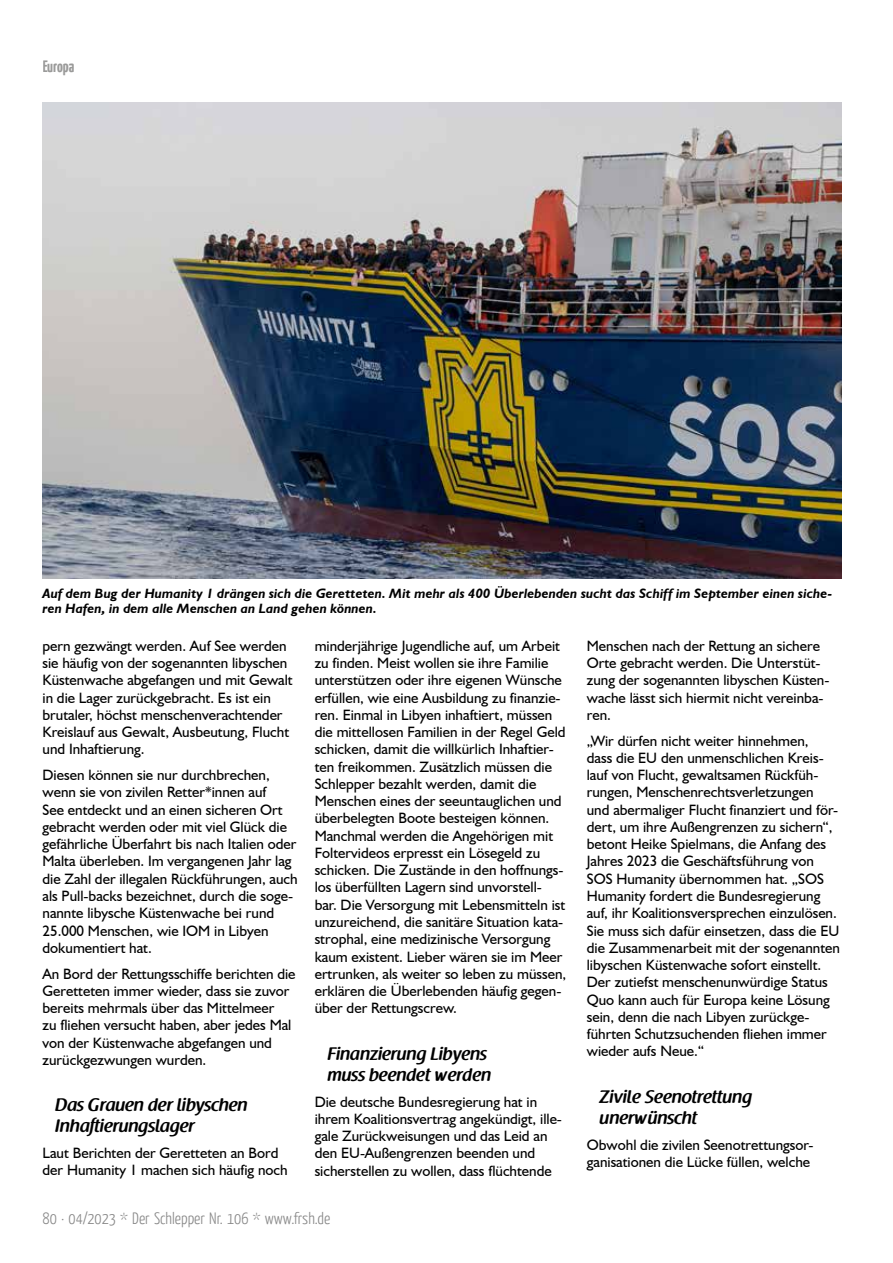
<style>
.page{position:relative;width:893px;height:1263px;background:#fff}
.page>*{position:absolute;margin:0;border:0;box-sizing:border-box;transform-origin:0 0}
.t1{font:600 18px/21px "Raspoutine";color:#000}
.t2{font:300 16.5px "Yanone Kaffeesatz";color:#878787}
.t3{font:700 16.5px "Yanone Kaffeesatz";letter-spacing:-.01em;color:#575756}
.t4{font:15px/17.2px "Humanist 521 BT";color:#000}
.t5{font:italic 700 13.5px/15px "Humanist 521 BT";letter-spacing:.01em;color:#000}
</style>
<div class="page">
<img style="left:43px;top:102px;width:799px;height:476px">
<p class="t3" style="left:43px;top:55px;width:33px">Europa</p>
<p class="t5" style="left:43px;top:586px;width:791px">Auf dem Bug der Humanity 1 drängen sich die Geretteten. Mit mehr als 400 Überlebenden sucht das Schiff im September einen siche&shy;ren Hafen, in dem alle Menschen an Land gehen können.</p>
<p class="t4" style="left:43px;top:637px;width:252px">pern gezwängt werden. Auf See werden sie häufig von der sogenannten libyschen Küstenwache abgefangen und mit Gewalt in die Lager zurückgebracht. Es ist ein brutaler, höchst menschenverachtender Kreislauf aus Gewalt, Ausbeutung, Flucht und Inhaftierung.</p>
<p class="t4" style="left:43px;top:766px;width:257px">Diesen können sie nur durchbrechen, wenn sie von zivilen Retter*innen auf<br>See entdeckt und an einen sicheren Ort gebracht werden oder mit viel Glück die gefährliche Überfahrt bis nach Italien oder Malta überleben. Im vergangenen Jahr lag die Zahl der illegalen Rückführungen, auch als Pull-backs bezeichnet, durch die soge&shy;nannte libysche Küstenwache bei rund 25.000 Menschen, wie IOM in Libyen dokumentiert hat.</p>
<p class="t4" style="left:43px;top:964px;width:255px">An Bord der Rettungsschiffe berichten die Geretteten immer wieder, dass sie zuvor bereits mehrmals über das Mittelmeer<br>zu fliehen versucht haben, aber jedes Mal von der Küstenwache abgefangen und zurückgezwungen wurden.</p>
<p class="t1" style="left:55px;top:1095px;width:194px">Das Grauen der libyschen<br>Inhaftierungslager</p>
<p class="t4" style="left:43px;top:1144px;width:247px">Laut Berichten der Geretteten an Bord der Humanity 1 machen sich häufig noch</p>
<p class="t4" style="left:315px;top:637px;width:253px">minderjährige Jugendliche auf, um Arbeit zu finden. Meist wollen sie ihre Familie unterstützen oder ihre eigenen Wünsche erfüllen, wie eine Ausbildung zu finanzie&shy;ren. Einmal in Libyen inhaftiert, müssen die mittellosen Familien in der Regel Geld schicken, damit die willkürlich Inhaftier&shy;ten freikommen. Zusätzlich müssen die Schlepper bezahlt werden, damit die Menschen eines der seeuntauglichen und überbelegten Boote besteigen können.<br>Manchmal werden die Angehörigen mit Foltervideos erpresst ein Lösegeld zu schicken. Die Zustände in den hoffnungs&shy;los überfüllten Lagern sind unvorstell&shy;bar. Die Versorgung mit Lebensmitteln ist unzureichend, die sanitäre Situation kata&shy;strophal, eine medizinische Versorgung kaum existent. Lieber wären sie im Meer ertrunken, als weiter so leben zu müssen, erklären die Überlebenden häufig gegen&shy;über der Rettungscrew.</p>
<p class="t1" style="left:327px;top:1043px;width:165px">Finanzierung Libyens muss beendet werden</p>
<p class="t4" style="left:315px;top:1092px;width:249px">Die deutsche Bundesregierung hat in ihrem Koalitionsvertrag angekündigt, ille&shy;gale Zurückweisungen und das Leid an den EU-Außengrenzen beenden und sicherstellen zu wollen, dass flüchtende</p>
<p class="t2" style="left:43px;top:1208px;width:289px">80 · 04/2023 * Der Schlepper Nr. 106 * www.frsh.de</p>
<p class="t4" style="left:587px;top:637px;width:244px">Menschen nach der Rettung an sichere<br>Orte gebracht werden. Die Unterstüt&shy;zung der sogenannten libyschen Küsten&shy;wache lässt sich hiermit nicht vereinba&shy;ren.</p>
<p class="t4" style="left:587px;top:732px;width:255px">„Wir dürfen nicht weiter hinnehmen,<br>dass die EU den unmenschlichen Kreis&shy;lauf von Flucht, gewaltsamen Rückfüh&shy;rungen, Menschenrechtsverletzungen<br>und abermaliger Flucht finanziert und för&shy;dert, um ihre Außengrenzen zu sichern“, betont Heike Spielmans, die Anfang des Jahres 2023 die Geschäftsführung von SOS Humanity übernommen hat. „SOS Humanity fordert die Bundesregierung auf, ihr Koalitionsversprechen einzulösen.<br>Sie muss sich dafür einsetzen, dass die EU die Zusammenarbeit mit der sogenannten libyschen Küstenwache sofort einstellt.<br>Der zutiefst menschenunwürdige Status Quo kann auch für Europa keine Lösung sein, denn die nach Libyen zurückge&shy;führten Schutzsuchenden fliehen immer wieder aufs Neue.“</p>
<p class="t1" style="left:600px;top:1086px;width:154px">Zivile Seenotrettung unerwünscht</p>
<p class="t4" style="left:587px;top:1135px;width:228px">Obwohl die zivilen Seenotrettungsor&shy;ganisationen die Lücke füllen, welche</p>
</div>
